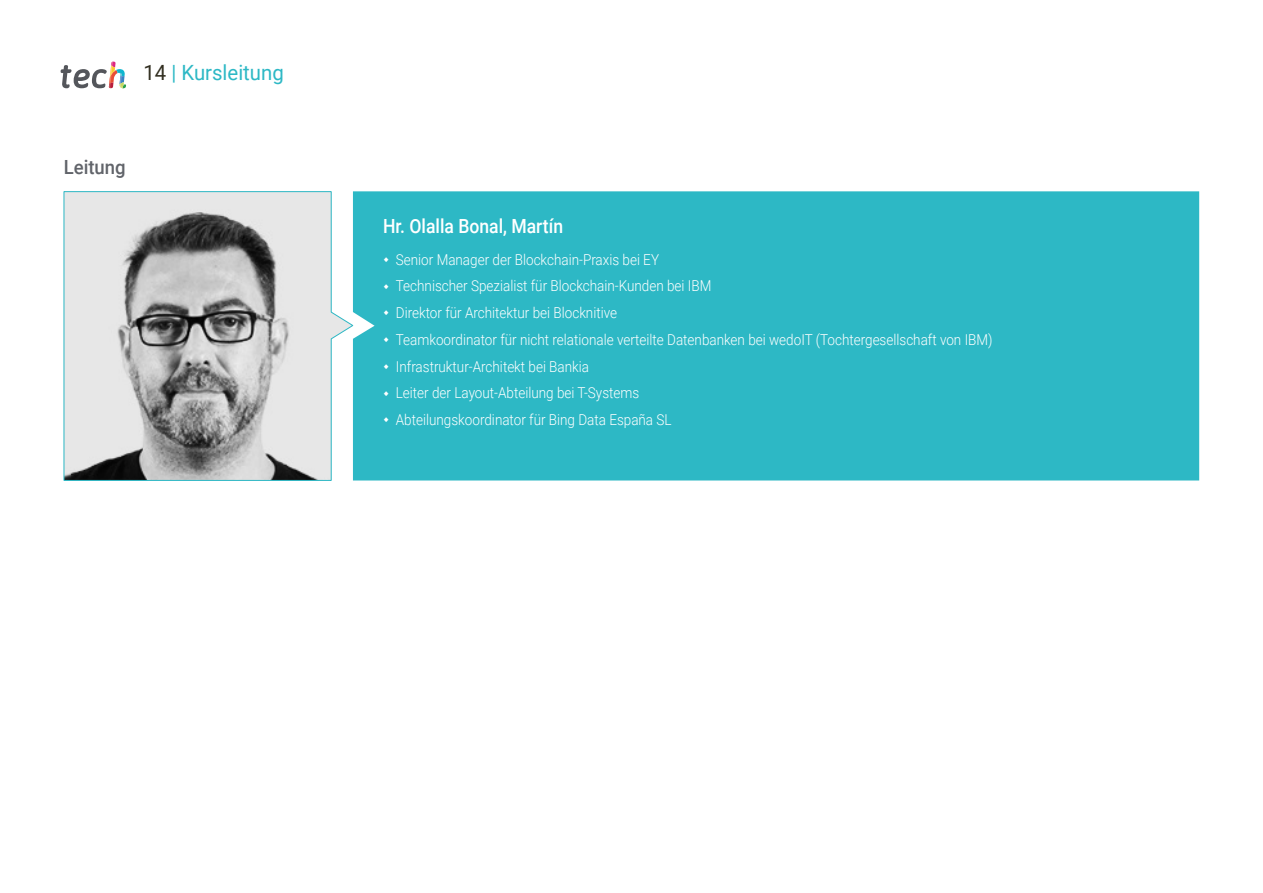
<style>
.page{position:relative;width:1263px;height:893px;background:#fff}
.page>*{position:absolute;margin:0;border:0;box-sizing:border-box;transform-origin:0 0}
.t1{font:21px "Roboto";color:#2db8c5}
.t2{font:500 19.5px "Roboto";color:#fff;scale:.9 1}
.t3{font:500 19.5px "Roboto";color:#61646a;scale:.95 1}
.t4{font:300 15px/26.7px "Roboto";color:#fff;scale:.9 1}
.s1{color:#312e20}
</style>
<div class="page">
<svg style="left:61px;top:62px;width:65px;height:27px"></svg>
<svg style="left:64px;top:191px;width:289px;height:290px;background:#bebfc0"></svg>
<div style="left:353px;top:191px;width:846px;height:289px;background:#2db8c5"></div>
<svg style="left:384px;top:257px;width:4px;height:5px"></svg>
<svg style="left:384px;top:284px;width:4px;height:5px"></svg>
<svg style="left:384px;top:310px;width:4px;height:5px"></svg>
<svg style="left:384px;top:337px;width:4px;height:5px"></svg>
<svg style="left:384px;top:364px;width:4px;height:5px"></svg>
<svg style="left:384px;top:391px;width:4px;height:5px"></svg>
<svg style="left:384px;top:417px;width:4px;height:5px"></svg>
<h1 class="t1" style="left:144px;top:57px;width:142px"><span class="s1">14</span> | Kursleitung</h1>
<h2 class="t3" style="left:64px;top:154px;width:67px">Leitung</h2>
<h2 class="t2" style="left:383px;top:212px;width:201px">Hr. Olalla Bonal, Martín</h2>
<p class="t4" style="left:396px;top:245px;width:664px">Senior Manager der Blockchain-Praxis bei EY<br>Technischer Spezialist für Blockchain-Kunden bei IBM<br>Direktor für Architektur bei Blocknitive<br>Teamkoordinator für nicht relationale verteilte Datenbanken bei wedoIT (Tochtergesellschaft von IBM)<br>Infrastruktur-Architekt bei Bankia<br>Leiter der Layout-Abteilung bei T-Systems<br>Abteilungskoordinator für Bing Data España SL</p>
</div>
